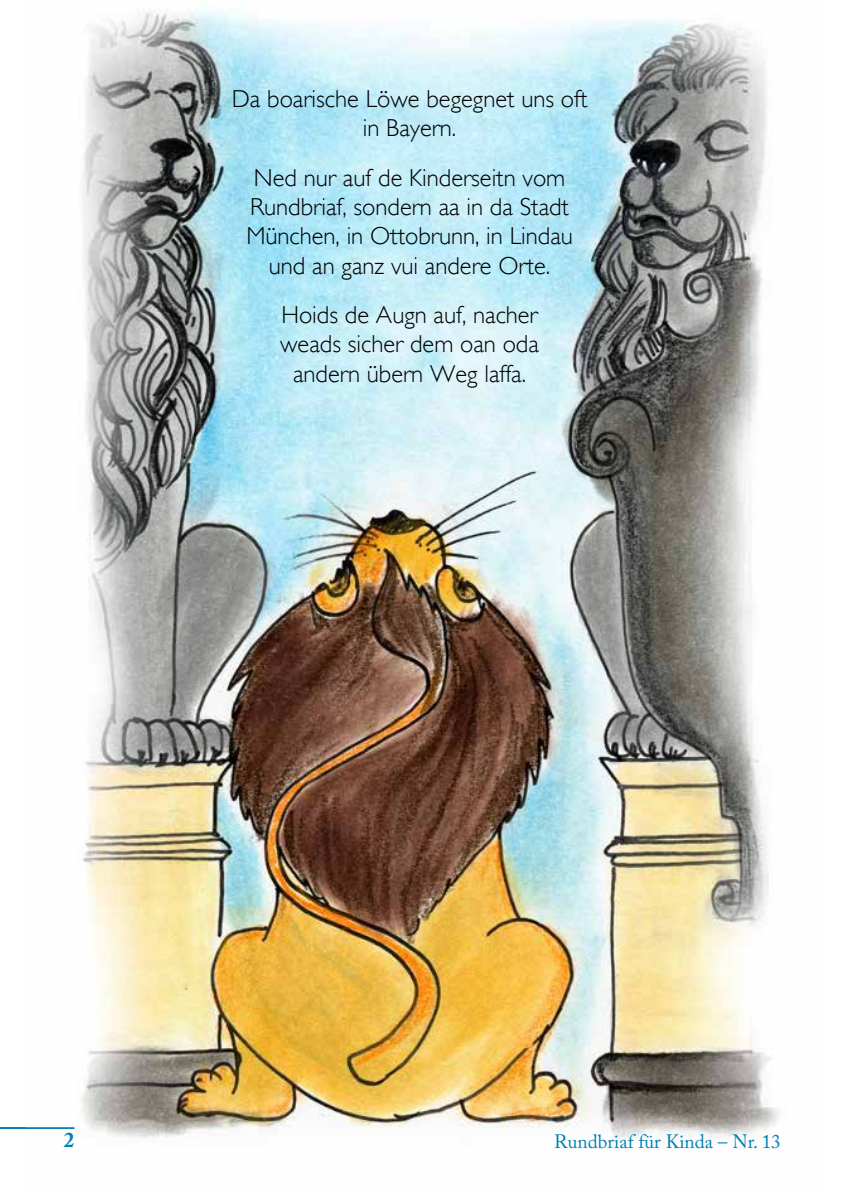
<style>
.page{position:relative;width:844px;height:1191px;background:#fff}
.page>*{position:absolute;margin:0;border:0;box-sizing:border-box;transform-origin:0 0}
.t1{font:300 24.5px/29.4px "Gill Sans";color:#000;text-align:center}
.t2{font:700 21px "Adobe Caslon Pro";color:#0080b5}
.t3{font:19.25px "Adobe Caslon Pro";color:#0080b5}
</style>
<div class="page">
<img style="left:74px;top:8px;width:705px;height:1132px">
<hr style="left:0;top:1127px;width:74px;height:2px;background:#0080b5">
<p class="t1" style="left:232px;top:84px;width:357px">Da boarische Löwe begegnet uns oft in Bayern.</p>
<p class="t1" style="left:246px;top:163px;width:328px">Ned nur auf de Kinderseitn vom<br>Rundbriaf, sondern aa in da Stadt<br>München, in Ottobrunn, in Lindau und an ganz vui andere Orte.</p>
<p class="t1" style="left:280px;top:300px;width:260px">Hoids de Augn auf, nacher weads sicher dem oan oda andern übern Weg laffa.</p>
<p class="t2" style="left:64px;top:1127px;width:12px">2</p>
<p class="t3" style="left:554px;top:1129px;width:228px">Rundbriaf für Kinda – Nr. 13</p>
</div>
